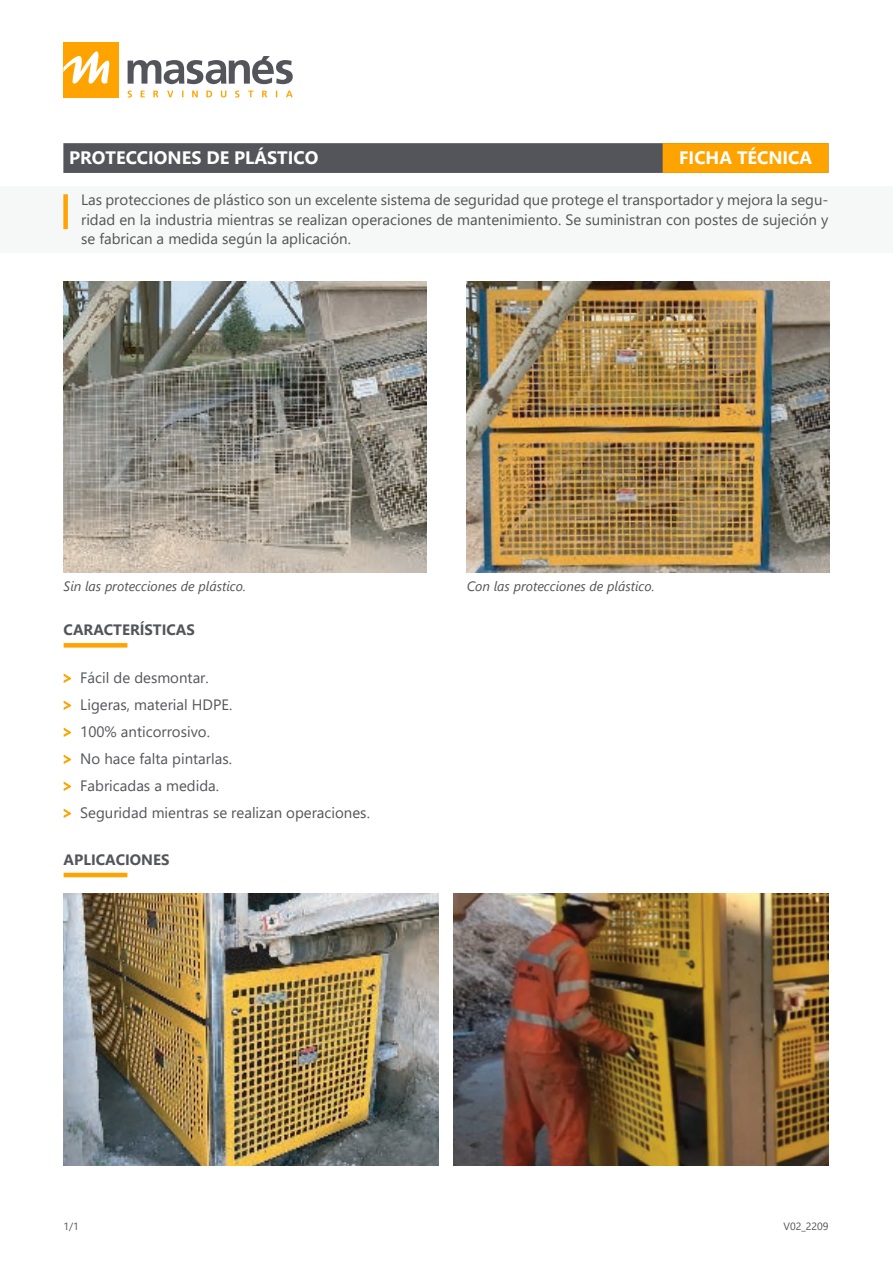
<style>
.page{position:relative;width:893px;height:1263px;background:#fff}
.page>*{position:absolute;margin:0;border:0;box-sizing:border-box;transform-origin:0 0}
.t1{font:700 18px "Segoe UI";color:#fff}
.t2{font:16.2px/27px "Segoe UI";color:#ffa300;text-align:justify;scale:.93 1}
.t3{font:15px/19.5px "Segoe UI";color:#535355;text-align:justify}
.t4{font:15px/27px "Segoe UI";color:#54555a}
.t5{font:700 15px "Segoe UI";color:#54555a}
.t6{font:italic 13.5px "Segoe UI";color:#535355}
.t7{font:10.5px "Segoe UI";color:#535355}
</style>
<div class="page">
<div style="left:0;top:186px;width:893px;height:66px;background:#f6f7f7"></div>
<div style="left:63px;top:194px;width:5px;height:35px;background:#ffa300"></div>
<div style="left:64px;top:643px;width:63px;height:5px;background:#ffa300"></div>
<svg style="left:63px;top:673px;width:8px;height:10px"></svg>
<svg style="left:63px;top:700px;width:8px;height:10px"></svg>
<svg style="left:63px;top:727px;width:8px;height:10px"></svg>
<svg style="left:63px;top:754px;width:8px;height:10px"></svg>
<svg style="left:63px;top:781px;width:8px;height:10px"></svg>
<svg style="left:63px;top:808px;width:8px;height:10px"></svg>
<hr style="left:64px;top:873px;width:63px;height:4px;background:#ffa300">
<img style="left:63px;top:281px;width:364px;height:291px">
<img style="left:467px;top:281px;width:363px;height:291px">
<img style="left:64px;top:893px;width:374px;height:272px">
<div style="left:63px;top:143px;width:765px;height:30px;background:#54555a"></div>
<div style="left:663px;top:143px;width:165px;height:30px;background:#ffa300"></div>
<div style="left:63px;top:42px;width:55px;height:55px;background:#ffa300"></div>
<svg style="left:63px;top:51px;width:46px;height:33px"></svg>
<svg style="left:128px;top:56px;width:165px;height:28px"></svg>
<svg style="left:128px;top:91px;width:165px;height:7px"></svg>
<img style="left:454px;top:893px;width:375px;height:272px">
<p class="t1" style="left:69px;top:141px;width:251px">PROTECCIONES DE PLÁSTICO</p>
<p class="t1" style="left:679px;top:141px;width:134px">FICHA TÉCNICA</p>
<p class="t3" style="left:81px;top:189px;width:749px">Las protecciones de plástico son un excelente sistema de seguridad que protege el transportador y mejora la segu&shy;ridad en la industria mientras se realizan operaciones de mantenimiento. Se suministran con postes de sujeción y se fabrican a medida según la aplicación.</p>
<p class="t6" style="left:64px;top:574px;width:184px">Sin las protecciones de plástico.</p>
<p class="t6" style="left:467px;top:574px;width:189px">Con las protecciones de plástico.</p>
<p class="t5" style="left:64px;top:616px;width:133px">CARACTERÍSTICAS</p>
<p class="t4" style="left:80px;top:662px;width:291px">Fácil de desmontar.<br>Ligeras, material HDPE.<br>100% anticorrosivo.<br>No hace falta pintarlas.<br>Fabricadas a medida.<br>Seguridad mientras se realizan operaciones.</p>
<p class="t2" style="left:62px;top:662px;width:13px">&gt; &gt; &gt; &gt; &gt; &gt;</p>
<p class="t5" style="left:64px;top:845px;width:107px">APLICACIONES</p>
<p class="t7" style="left:63px;top:1216px;width:17px">1/1</p>
<p class="t7" style="left:783px;top:1216px;width:47px">V02_2209</p>
</div>
